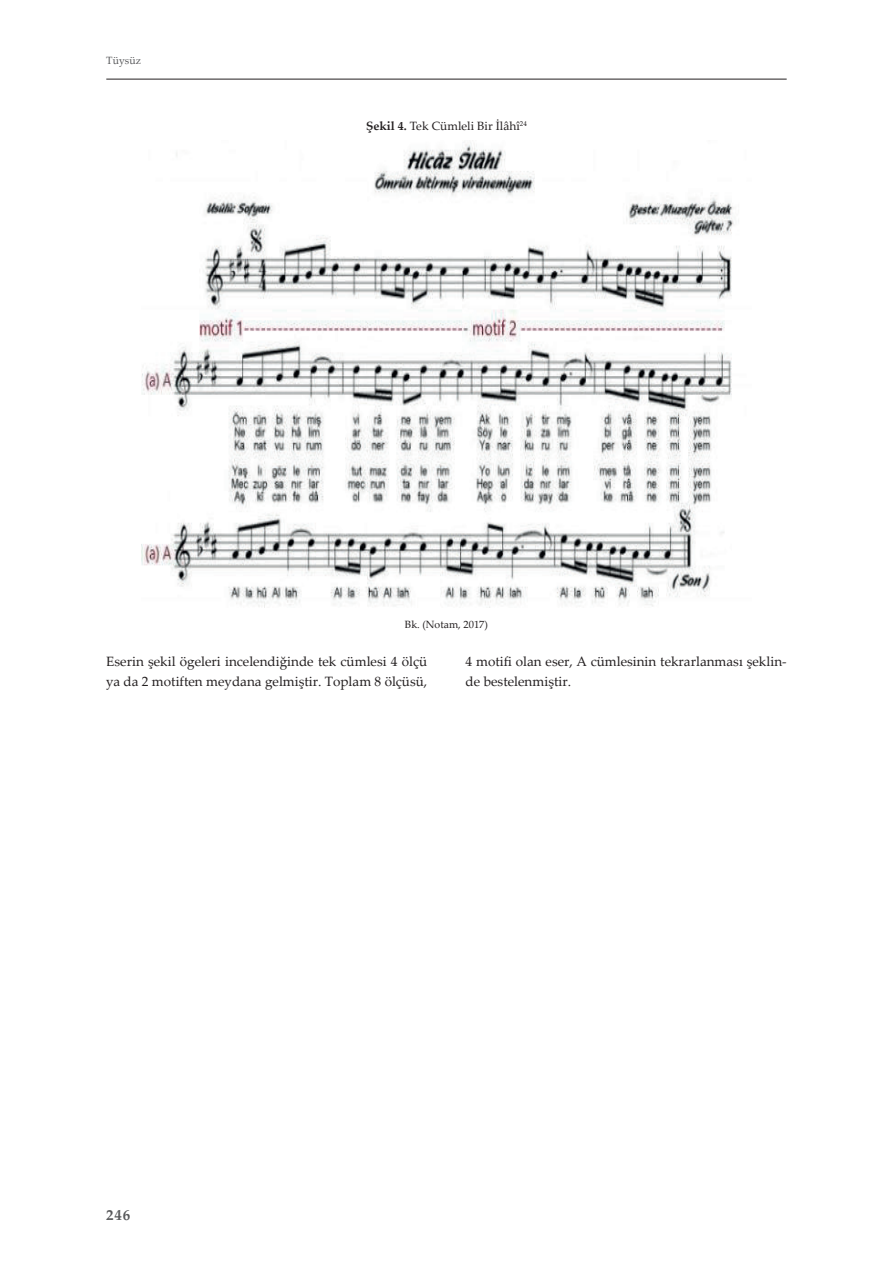
<style>
.page{position:relative;width:893px;height:1263px;background:#fff}
.page>*{position:absolute;margin:0;border:0;box-sizing:border-box;transform-origin:0 0}
.t1{font:700 15px "Palatino";color:#57585a}
.t2{font:13.5px/20.2px "Palatino Linotype";color:#231f20}
.t3{font:12px "Palatino Linotype";color:#231f20}
.t4{font:10.5px "Palatino Linotype";color:#231f20}
.t5{font:10.5px "Palatino Linotype";color:#57585a}
.s1{font-weight:700}
</style>
<div class="page">
<hr style="left:106px;top:79px;width:681px;height:1px;background:#231f20">
<img style="left:142px;top:142px;width:592px;height:465px">
<p class="t5" style="left:106px;top:53px;width:36px">Tüysüz</p>
<p class="t3" style="left:366px;top:117px;width:162px"><span class="s1">Şekil 4.</span> Tek Cümleli Bir İlâhî<sup>24</sup></p>
<p class="t4" style="left:405px;top:617px;width:85px">Bk. (Notam, 2017)</p>
<p class="t2" style="left:106px;top:651px;width:323px">Eserin şekil ögeleri incelendiğinde tek cümlesi 4 ölçü ya da 2 motiften meydana gelmiştir. Toplam 8 ölçüsü,</p>
<p class="t2" style="left:466px;top:651px;width:323px">4 motifi olan eser, A cümlesinin tekrarlanması şeklin&shy;de bestelenmiştir.</p>
<p class="t1" style="left:106px;top:1202px;width:25px">246</p>
</div>
